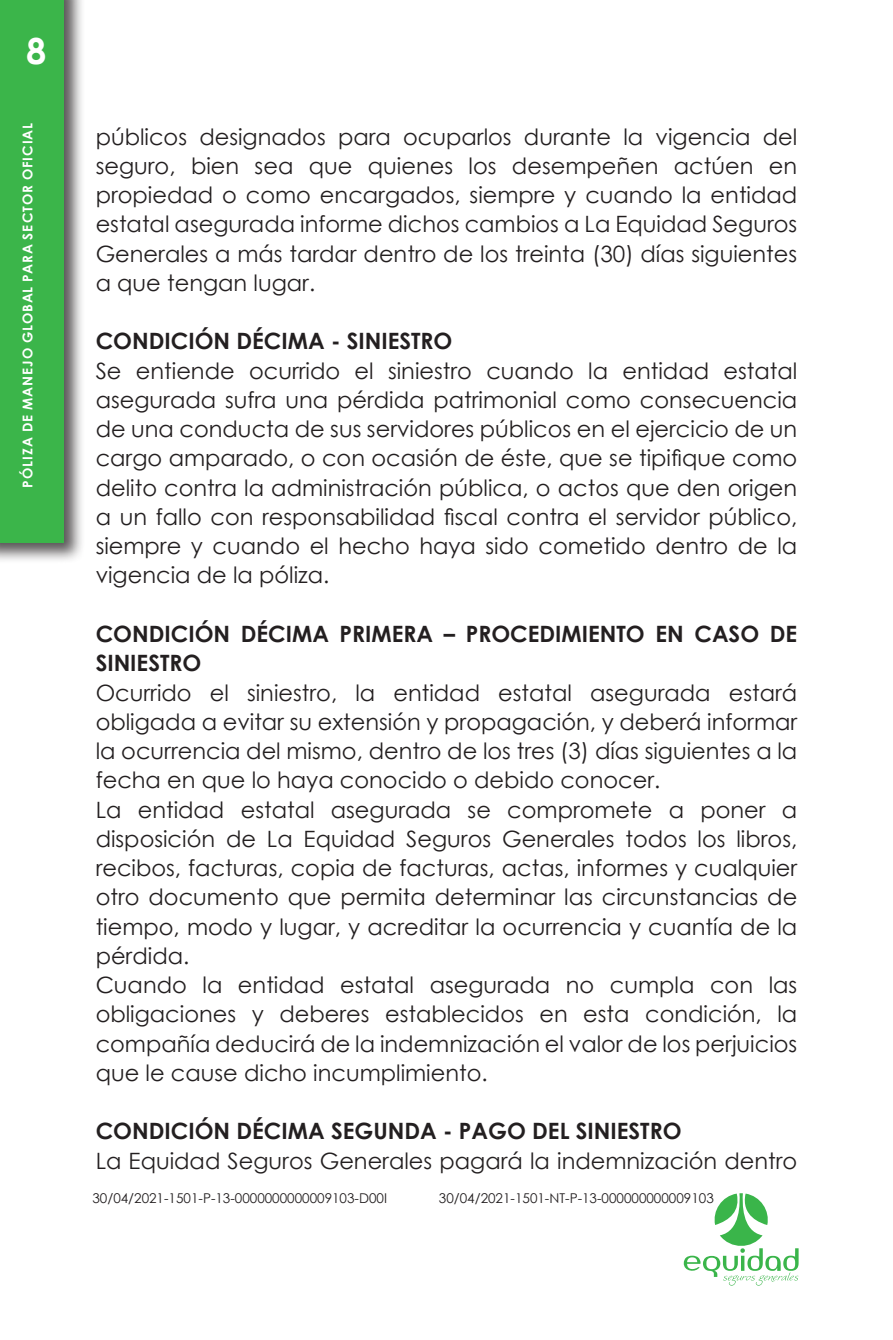
<style>
.page{position:relative;width:893px;height:1340px;background:#fff}
.page>*{position:absolute;margin:0;border:0;box-sizing:border-box;transform-origin:0 0}
.t1{font:700 36px "Century Gothic";color:#fff}
.t2{font:22.5px/29.2px "Century Gothic";color:#231f20;text-align:justify}
.t3{font:700 22.5px/29.2px "Century Gothic";color:#231f20}
.t4{font:13.5px "Century Gothic";color:#231f20}
.t5{font:700 13.5px "Century Gothic";letter-spacing:.07em;color:#fff}
</style>
<div class="page">
<div style="left:0;top:0;width:85px;height:564px;background:#231f20;opacity:.75"></div>
<div style="left:0;top:0;width:64px;height:543px;background:#3bb54a"></div>
<svg style="left:683px;top:1193px;width:116px;height:92px"></svg>
<h1 class="t1" style="left:26px;top:23px;width:22px">8</h1>
<p class="t5" style="left:17px;top:487px;width:366px;rotate:-90deg">PÓLIZA DE MANEJO GLOBAL PARA SECTOR OFICIAL</p>
<p class="t2" style="left:96px;top:121px;width:703px">públicos designados para ocuparlos durante la vigencia del seguro, bien sea que quienes los desempeñen actúen en propiedad o como encargados, siempre y cuando la entidad estatal asegurada informe dichos cambios a La Equidad Seguros Generales a más tardar dentro de los treinta (30) días siguientes a que tengan lugar.</p>
<p class="t3" style="left:96px;top:325px;width:358px">CONDICIÓN DÉCIMA - SINIESTRO</p>
<p class="t2" style="left:96px;top:355px;width:703px">Se entiende ocurrido el siniestro cuando la entidad estatal asegurada sufra una pérdida patrimonial como consecuencia de una conducta de sus servidores públicos en el ejercicio de un cargo amparado, o con ocasión de éste, que se tipifique como delito contra la administración pública, o actos que den origen a un fallo con responsabilidad fiscal contra el servidor público, siempre y cuando el hecho haya sido cometido dentro de la vigencia de la póliza.</p>
<p class="t3" style="left:96px;top:618px;width:703px">CONDICIÓN DÉCIMA PRIMERA – PROCEDIMIENTO EN CASO DE<br>SINIESTRO</p>
<p class="t2" style="left:96px;top:677px;width:703px">Ocurrido el siniestro, la entidad estatal asegurada estará obligada a evitar su extensión y propagación, y deberá informar la ocurrencia del mismo, dentro de los tres (3) días siguientes a la fecha en que lo haya conocido o debido conocer.</p>
<p class="t2" style="left:96px;top:794px;width:703px">La entidad estatal asegurada se compromete a poner a disposición de La Equidad Seguros Generales todos los libros, recibos, facturas, copia de facturas, actas, informes y cualquier otro documento que permita determinar las circunstancias de tiempo, modo y lugar, y acreditar la ocurrencia y cuantía de la pérdida.</p>
<p class="t2" style="left:96px;top:970px;width:703px">Cuando la entidad estatal asegurada no cumpla con las obligaciones y deberes establecidos en esta condición, la compañía deducirá de la indemnización el valor de los perjuicios que le cause dicho incumplimiento.</p>
<p class="t3" style="left:96px;top:1115px;width:587px">CONDICIÓN DÉCIMA SEGUNDA - PAGO DEL SINIESTRO</p>
<p class="t2" style="left:96px;top:1145px;width:703px">La Equidad Seguros Generales pagará la indemnización dentro</p>
<p class="t4" style="left:92px;top:1188px;width:296px">30/04/2021-1501-P-13-0000000000009103-D00I</p>
<p class="t4" style="left:439px;top:1188px;width:276px">30/04/2021-1501-NT-P-13-000000000009103</p>
</div>
